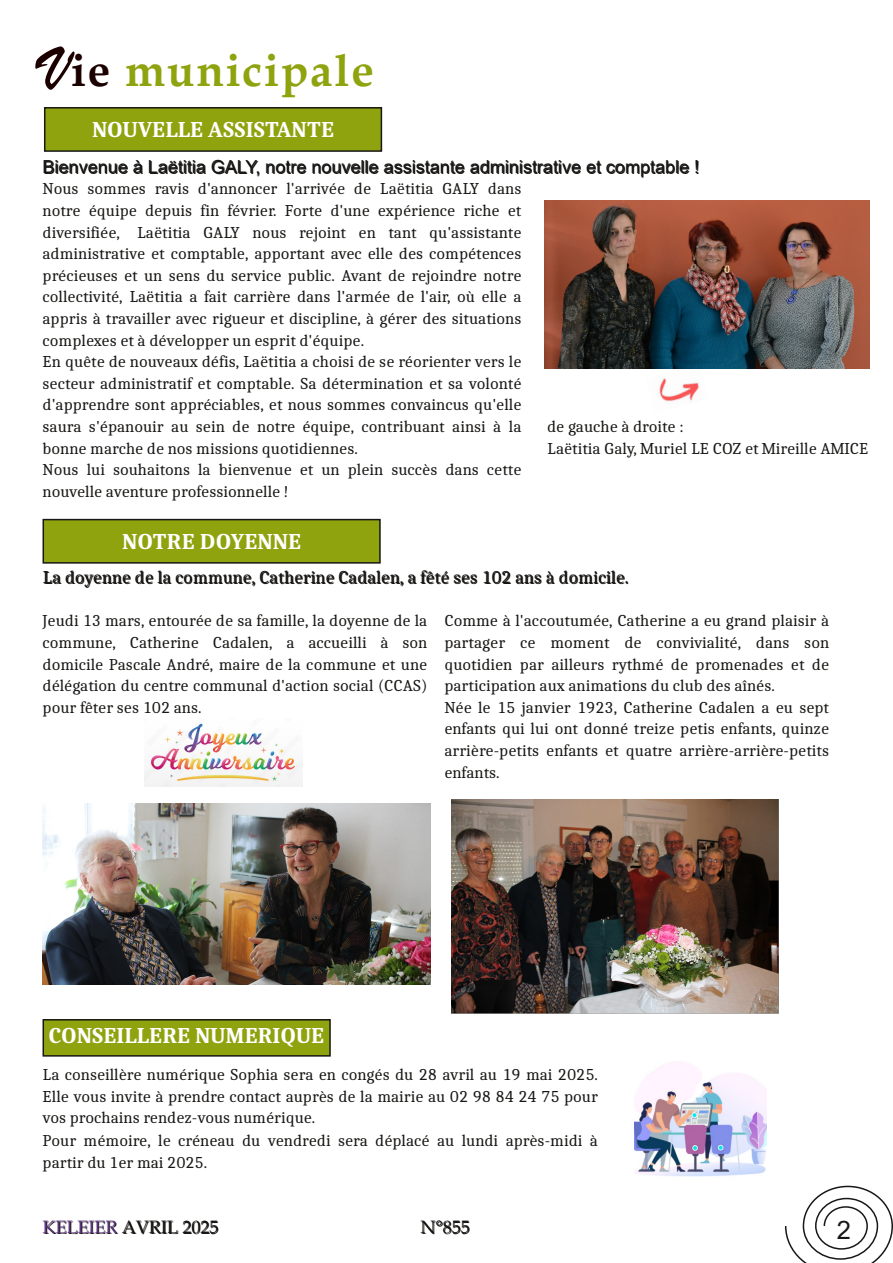
<style>
.page{position:relative;width:893px;height:1263px;background:#fff}
.page>*{position:absolute;margin:0;border:0;box-sizing:border-box;transform-origin:0 0}
.t1{font:700 45px "Book Antiqua";letter-spacing:.04em;color:#8fa30f}
.t2{font:25.5px "Arial";color:#181715}
.t3{font:700 22.5px "Caladea";color:#fff}
.t4{font:18px "Arial";color:#181715}
.t5{font:18px "Caladea";color:#181715}
.t6{font:18px "Book Antiqua";color:#181715}
.t7{font:16.5px/21.6px "Caladea";color:#181715}
.s1{font-family:"Brush Script";font-weight:400;font-size:63px;color:#1c0000}
.s2{color:#1c0000}
</style>
<div class="page">
<div style="left:43px;top:1020px;width:287px;height:36px;background:#8fa30f"></div>
<div style="left:43px;top:1019px;width:288px;height:37px;border:2px solid #181715"></div>
<img style="left:659px;top:378px;width:40px;height:24px">
<div style="left:45px;top:108px;width:336px;height:43px;background:#8fa30f"></div>
<div style="left:44px;top:107px;width:338px;height:45px;border:2px solid #181715"></div>
<svg style="left:785px;top:1185px;width:108px;height:78px"></svg>
<div style="left:43px;top:520px;width:337px;height:43px;background:#8fa30f"></div>
<div style="left:43px;top:519px;width:338px;height:45px;border:2px solid #181715"></div>
<img style="left:452px;top:800px;width:327px;height:214px">
<img style="left:43px;top:803px;width:388px;height:181px">
<img style="left:145px;top:723px;width:158px;height:63px">
<img style="left:634px;top:1062px;width:133px;height:115px">
<img style="left:545px;top:201px;width:325px;height:168px">
<h1 class="t1" style="left:43px;top:45px;width:333px"><span class="s1">V</span><span class="s2">ie</span> municipale</h1>
<h3 class="t3" style="left:92px;top:116px;width:244px">NOUVELLE ASSISTANTE</h3>
<p class="t4" style="left:43px;top:157px;width:658px">Bienvenue à Laëtitia GALY, notre nouvelle assistante administrative et comptable !</p>
<p class="t7" style="left:43px;top:178px;width:480px">Nous sommes ravis d'annoncer l'arrivée de Laëtitia GALY dans notre équipe depuis fin février. Forte d'une expérience riche et diversifiée, Laëtitia GALY nous rejoint en tant qu'assistante administrative et comptable, apportant avec elle des compétences précieuses et un sens du service public. Avant de rejoindre notre collectivité, Laëtitia a fait carrière dans l'armée de l'air, où elle a appris à travailler avec rigueur et discipline, à gérer des situations complexes et à développer un esprit d'équipe.<br>En quête de nouveaux défis, Laëtitia a choisi de se réorienter vers le secteur administratif et comptable. Sa détermination et sa volonté d'apprendre sont appréciables, et nous sommes convaincus qu'elle saura s'épanouir au sein de notre équipe, contribuant ainsi à la bonne marche de nos missions quotidiennes.<br>Nous lui souhaitons la bienvenue et un plein succès dans cette nouvelle aventure professionnelle !</p>
<h3 class="t3" style="left:122px;top:527px;width:180px">NOTRE DOYENNE</h3>
<p class="t7" style="left:547px;top:415px;width:323px">de gauche à droite :<br>Laëtitia Galy, Muriel LE COZ et Mireille AMICE</p>
<p class="t5" style="left:43px;top:567px;width:587px">La doyenne de la commune, Catherine Cadalen, a fêté ses 102 ans à domicile.</p>
<p class="t7" style="left:43px;top:610px;width:386px;text-align:justify">Jeudi 13 mars, entourée de sa famille, la doyenne de la commune, Catherine Cadalen, a accueilli à son domicile Pascale André, maire de la commune et une délégation du centre communal d'action social (CCAS) pour fêter ses 102 ans.</p>
<p class="t7" style="left:444px;top:610px;width:386px">Comme à l'accoutumée, Catherine a eu grand plaisir à partager ce moment de convivialité, dans son quotidien par ailleurs rythmé de promenades et de participation aux animations du club des aînés.<br>Née le 15 janvier 1923, Catherine Cadalen a eu sept enfants qui lui ont donné treize petis enfants, quinze arrière-petits enfants et quatre arrière-arrière-petits enfants.</p>
<h3 class="t3" style="left:48px;top:1022px;width:277px">CONSEILLERE NUMERIQUE</h3>
<p class="t7" style="left:43px;top:1063px;width:557px;line-height:22px">La conseillère numérique Sophia sera en congés du 28 avril au 19 mai 2025.<br>Elle vous invite à prendre contact auprès de la mairie au 02 98 84 24 75 pour vos prochains rendez-vous numérique.<br>Pour mémoire, le créneau du vendredi sera déplacé au lundi après-midi à partir du 1er mai 2025.</p>
<p class="t6" style="left:43px;top:1217px;width:177px">KELEIER AVRIL 2025</p>
<p class="t6" style="left:421px;top:1217px;width:51px">N°855</p>
<h2 class="t2" style="left:837px;top:1216px;width:16px">2</h2>
</div>
